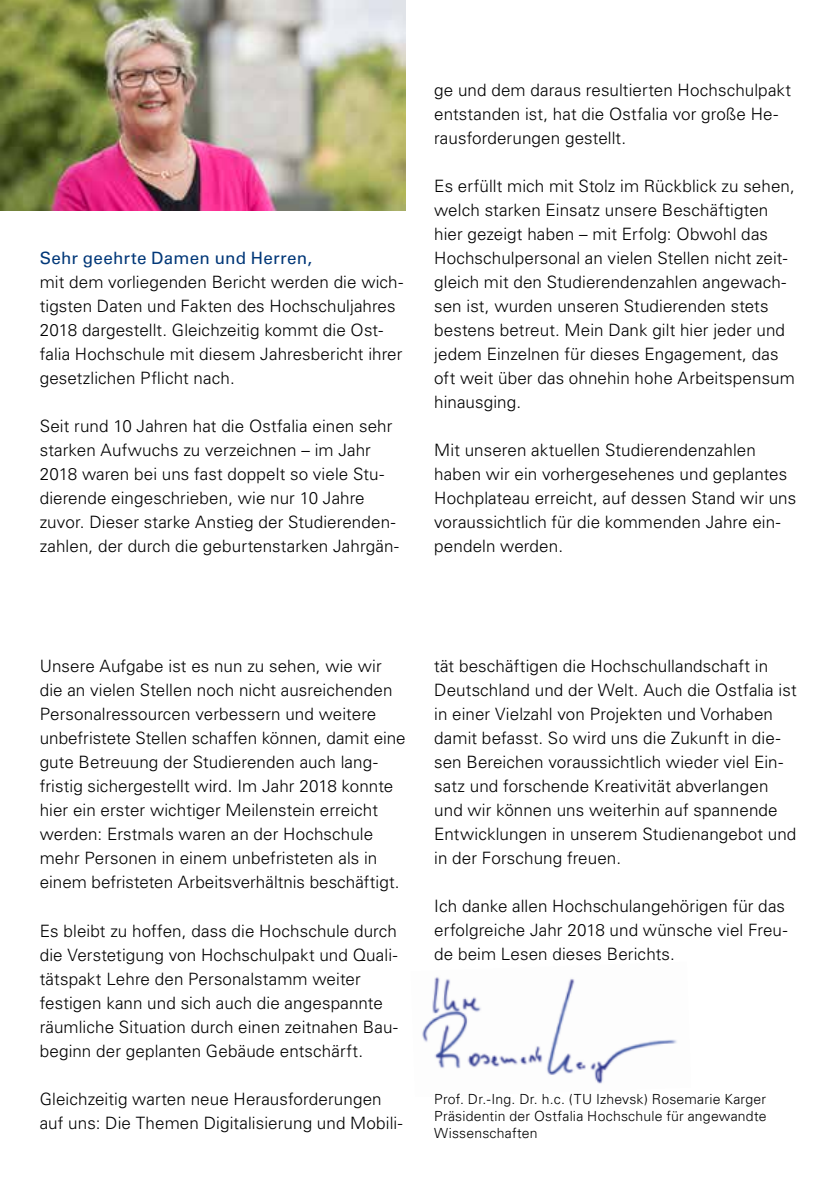
<style>
.page{position:relative;width:840px;height:1191px;background:#fff}
.page>*{position:absolute;margin:0;border:0;box-sizing:border-box;transform-origin:0 0}
.t1{font:300 17px/24px "Univers LT Std";letter-spacing:.005em;color:#000}
.t2{font:17px "Univers LT Std";letter-spacing:.015em;color:#003778}
.t3{font:300 14px/16.8px "Univers LT";letter-spacing:.015em;color:#000;text-align:justify}
</style>
<div class="page">
<img style="left:422px;top:977px;width:255px;height:107px">
<img style="left:0;top:0;width:405px;height:211px">
<p class="t2" style="left:40px;top:248px;width:274px">Sehr geehrte Damen und Herren,</p>
<p class="t1" style="left:40px;top:270px;width:365px">mit dem vorliegenden Bericht werden die wich&shy;tigsten Daten und Fakten des Hochschuljahres 2018 dargestellt. Gleichzeitig kommt die Ost&shy;falia Hochschule mit diesem Jahresbericht ihrer gesetzlichen Pflicht nach.</p>
<p class="t1" style="left:40px;top:414px;width:360px">Seit rund 10 Jahren hat die Ostfalia einen sehr starken Aufwuchs zu verzeichnen – im Jahr 2018 waren bei uns fast doppelt so viele Stu&shy;dierende eingeschrieben, wie nur 10 Jahre zuvor. Dieser starke Anstieg der Studierenden&shy;zahlen, der durch die geburtenstarken Jahrgän-</p>
<p class="t1" style="left:434px;top:78px;width:358px">ge und dem daraus resultierten Hochschulpakt entstanden ist, hat die Ostfalia vor große He&shy;rausforderungen gestellt.</p>
<p class="t1" style="left:434px;top:174px;width:362px">Es erfüllt mich mit Stolz im Rückblick zu sehen, welch starken Einsatz unsere Beschäftigten hier gezeigt haben – mit Erfolg: Obwohl das Hochschulpersonal an vielen Stellen nicht zeit&shy;gleich mit den Studierendenzahlen angewach&shy;sen ist, wurden unseren Studierenden stets bestens betreut. Mein Dank gilt hier jeder und jedem Einzelnen für dieses Engagement, das oft weit über das ohnehin hohe Arbeitspensum hinausging.</p>
<p class="t1" style="left:434px;top:438px;width:363px">Mit unseren aktuellen Studierendenzahlen haben wir ein vorhergesehenes und geplantes Hochplateau erreicht, auf dessen Stand wir uns voraussichtlich für die kommenden Jahre ein&shy;pendeln werden.</p>
<p class="t1" style="left:40px;top:654px;width:367px">Unsere Aufgabe ist es nun zu sehen, wie wir die an vielen Stellen noch nicht ausreichenden Personalressourcen verbessern und weitere unbefristete Stellen schaffen können, damit eine gute Betreuung der Studierenden auch lang&shy;fristig sichergestellt wird. Im Jahr 2018 konnte hier ein erster wichtiger Meilenstein erreicht werden: Erstmals waren an der Hochschule mehr Personen in einem unbefristeten als in einem befristeten Arbeitsverhältnis beschäftigt.</p>
<p class="t1" style="left:40px;top:918px;width:359px">Es bleibt zu hoffen, dass die Hochschule durch die Verstetigung von Hochschulpakt und Quali&shy;tätspakt Lehre den Personalstamm weiter festigen kann und sich auch die angespannte räumliche Situation durch einen zeitnahen Bau&shy;beginn der geplanten Gebäude entschärft.</p>
<p class="t1" style="left:40px;top:1086px;width:364px">Gleichzeitig warten neue Herausforderungen auf uns: Die Themen Digitalisierung und Mobili-</p>
<p class="t1" style="left:434px;top:654px;width:364px">tät beschäftigen die Hochschullandschaft in Deutschland und der Welt. Auch die Ostfalia ist in einer Vielzahl von Projekten und Vorhaben damit befasst. So wird uns die Zukunft in die&shy;sen Bereichen voraussichtlich wieder viel Ein&shy;satz und forschende Kreativität abverlangen und wir können uns weiterhin auf spannende Entwicklungen in unserem Studienangebot und in der Forschung freuen.</p>
<p class="t1" style="left:434px;top:894px;width:354px">Ich danke allen Hochschulangehörigen für das erfolgreiche Jahr 2018 und wünsche viel Freu&shy;de beim Lesen dieses Berichts.</p>
<p class="t3" style="left:434px;top:1091px;width:333px">Prof. Dr.-Ing. Dr. h.c. (TU Izhevsk) Rosemarie Karger Präsidentin der Ostfalia Hochschule für angewandte Wissenschaften</p>
</div>
